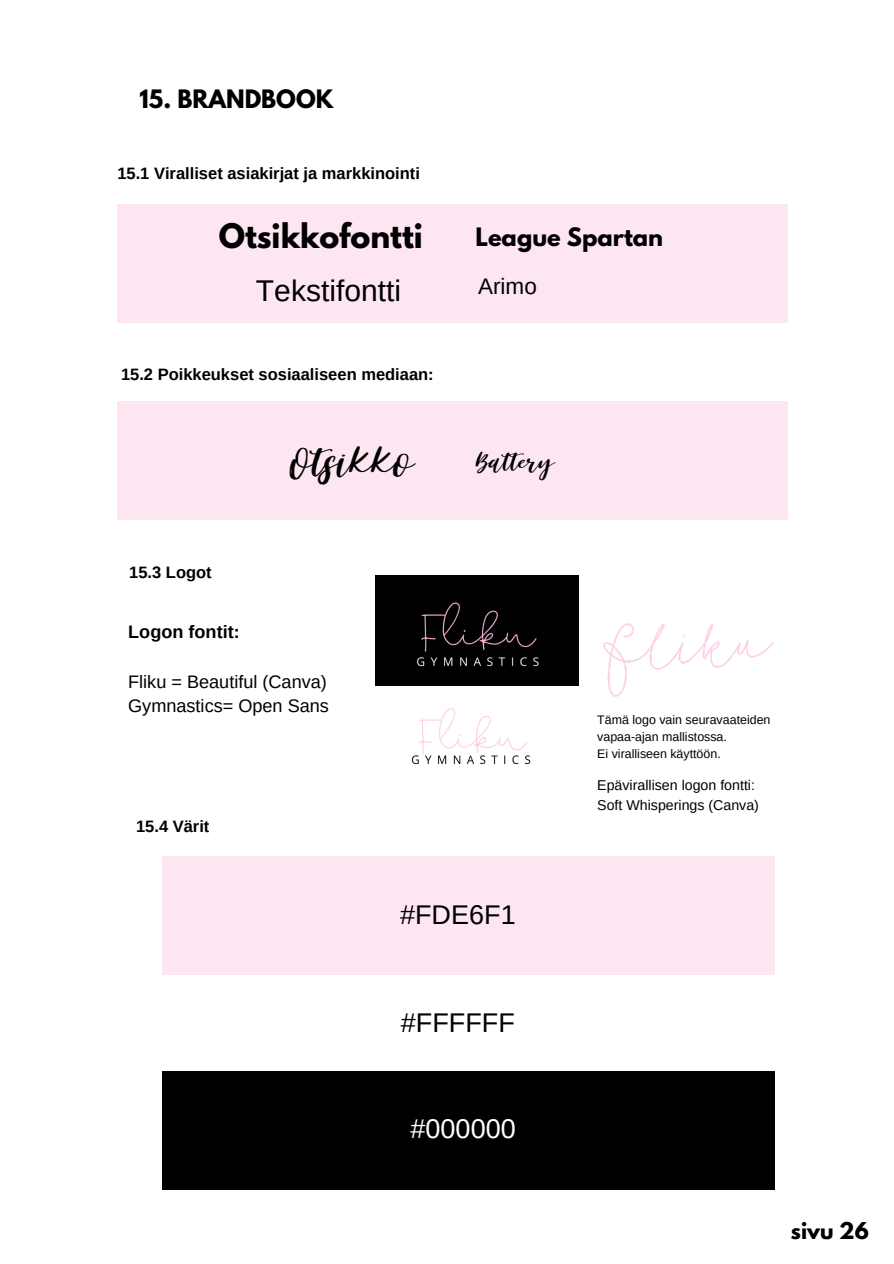
<style>
.page{position:relative;width:894px;height:1264px;background:#fff}
.page>*{position:absolute;margin:0;border:0;box-sizing:border-box;transform-origin:0 0}
.t1{font:47.25px "Battery";color:#000}
.t2{font:700 30px "League Spartan";color:#000}
.t3{font:30px "Arimo";color:#000}
.t4{font:30px "Battery";color:#000}
.t5{font:27px "Arimo";color:#000}
.t6{font:27px "Arimo";color:#fff}
.t7{font:700 22.5px "League Spartan";color:#000}
.t8{font:22.5px "Arimo";color:#000}
.t9{font:700 20.55px "League Spartan";color:#000}
.t10{font:18.15px "Arimo";color:#000}
.t11{font:700 18.15px "Arimo";color:#000}
.t12{font:700 16.5px "Arimo";color:#000}
.t13{font:14.25px "Arimo";color:#000}
.t14{font:12.45px "Arimo";color:#000}
</style>
<div class="page">
<div style="left:117px;top:204px;width:671px;height:118px;background:#fde6f1"></div>
<div style="left:117px;top:401px;width:671px;height:118px;background:#fde6f1"></div>
<div style="left:162px;top:856px;width:612px;height:118px;background:#fde6f1"></div>
<div style="left:162px;top:1071px;width:612px;height:118px;background:#000"></div>
<div style="left:375px;top:575px;width:204px;height:111px;background:#000"></div>
<img style="left:411px;top:708px;width:120px;height:57px">
<img style="left:603px;top:623px;width:170px;height:74px">
<h6 class="t7" style="left:140px;top:88px;width:195px">15. BRANDBOOK</h6>
<p class="t12" style="left:117px;top:164px;width:304px">15.1 Viralliset asiakirjat ja markkinointi</p>
<p class="t2" style="left:219px;top:221px;width:206px">Otsikkofontti</p>
<h2 class="t7" style="left:475px;top:226px;width:189px">League Spartan</h2>
<h3 class="t3" style="left:256px;top:274px;width:146px">Tekstifontti</h3>
<p class="t8" style="left:478px;top:274px;width:60px">Arimo</p>
<p class="t12" style="left:121px;top:365px;width:314px">15.2 Poikkeukset sosiaaliseen mediaan:</p>
<p class="t12" style="left:129px;top:563px;width:84px">15.3 Logot</p>
<h1 class="t1" style="left:290px;top:434px;width:125px">Otsikko</h1>
<h3 class="t4" style="left:475px;top:443px;width:80px">Battery</h3>
<p class="t11" style="left:128px;top:621px;width:113px">Logon fontit:</p>
<p class="t10" style="left:128px;top:671px;width:200px">Fliku = Beautiful (Canva)</p>
<p class="t10" style="left:128px;top:696px;width:202px">Gymnastics= Open Sans</p>
<p class="t12" style="left:136px;top:816px;width:75px">15.4 Värit</p>
<p class="t5" style="left:400px;top:899px;width:117px">#FDE6F1</p>
<p class="t14" style="left:597px;top:712px;width:175px">Tämä logo vain seuravaateiden</p>
<p class="t14" style="left:597px;top:729px;width:131px">vapaa-ajan mallistossa.</p>
<p class="t14" style="left:597px;top:746px;width:125px">Ei viralliseen käyttöön.</p>
<p class="t13" style="left:597px;top:777px;width:159px">Epävirallisen logon fontti:</p>
<h4 class="t13" style="left:597px;top:796px;width:163px">Soft Whisperings (Canva)</h4>
<p class="t5" style="left:401px;top:1007px;width:115px">#FFFFFF</p>
<p class="t6" style="left:410px;top:1113px;width:107px">#000000</p>
<p class="t9" style="left:790px;top:1220px;width:79px">sivu 26</p>
</div>
